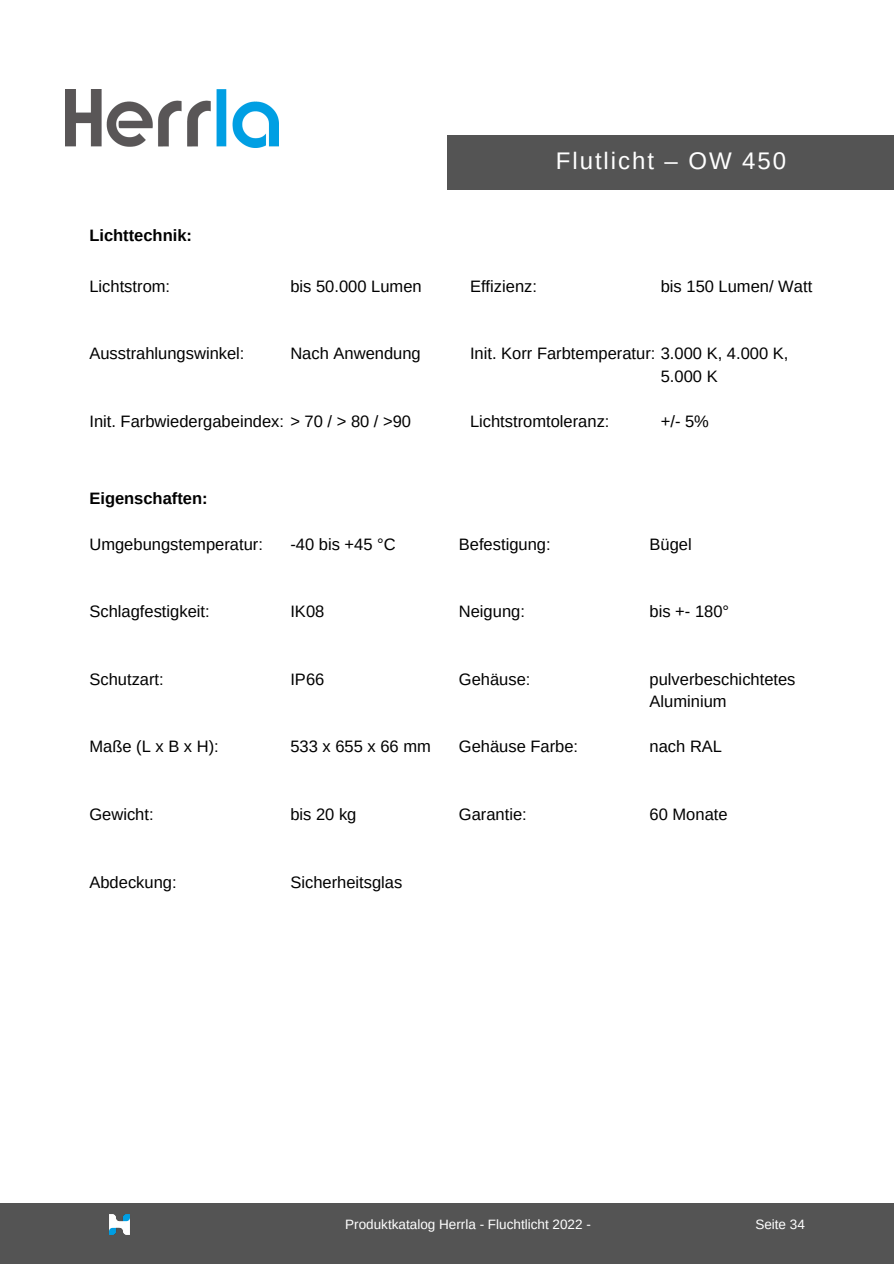
<style>
.page{position:relative;width:894px;height:1264px;background:#fff}
.page>*{position:absolute;margin:0;border:0;box-sizing:border-box;transform-origin:0 0}
.t1{font:24px "Arimo";letter-spacing:.08em;color:#fff}
.t2{font:16.5px "Arimo";color:#000}
.t3{font:700 16.5px "Arimo";color:#000}
.t4{font:13.5px "Arimo";color:#fff}
</style>
<div class="page">
<div style="left:447px;top:135px;width:446px;height:54px;background:#545454"></div>
<img style="left:65px;top:89px;width:213px;height:59px">
<div style="left:0;top:1203px;width:893px;height:60px;background:#545454"></div>
<img style="left:109px;top:1214px;width:21px;height:21px">
<p class="t1" style="left:555px;top:147px;width:232px">Flutlicht – OW 450</p>
<p class="t3" style="left:89px;top:226px;width:104px">Lichttechnik:</p>
<p class="t2" style="left:89px;top:277px;width:82px">Lichtstrom:</p>
<p class="t2" style="left:290px;top:277px;width:133px">bis 50.000 Lumen</p>
<p class="t2" style="left:470px;top:277px;width:68px">Effizienz:</p>
<p class="t2" style="left:660px;top:277px;width:153px">bis 150 Lumen/ Watt</p>
<p class="t2" style="left:89px;top:344px;width:157px">Ausstrahlungswinkel:</p>
<p class="t2" style="left:290px;top:344px;width:132px">Nach Anwendung</p>
<p class="t2" style="left:470px;top:344px;width:320px">Init. Korr Farbtemperatur: 3.000 K, 4.000 K,</p>
<p class="t2" style="left:89px;top:412px;width:323px">Init. Farbwiedergabeindex: &gt; 70 / &gt; 80 / &gt;90</p>
<p class="t2" style="left:470px;top:412px;width:141px">Lichtstromtoleranz:</p>
<p class="t2" style="left:660px;top:367px;width:58px">5.000 K</p>
<p class="t2" style="left:660px;top:412px;width:50px">+/- 5%</p>
<p class="t3" style="left:89px;top:489px;width:120px">Eigenschaften:</p>
<p class="t2" style="left:89px;top:535px;width:175px">Umgebungstemperatur:</p>
<p class="t2" style="left:290px;top:535px;width:107px">-40 bis +45 °C</p>
<p class="t2" style="left:458px;top:535px;width:93px">Befestigung:</p>
<p class="t2" style="left:649px;top:535px;width:44px">Bügel</p>
<p class="t2" style="left:89px;top:602px;width:122px">Schlagfestigkeit:</p>
<p class="t2" style="left:290px;top:602px;width:35px">IK08</p>
<p class="t2" style="left:458px;top:602px;width:68px">Neigung:</p>
<p class="t2" style="left:649px;top:602px;width:81px">bis +- 180°</p>
<p class="t2" style="left:89px;top:670px;width:76px">Schutzart:</p>
<p class="t2" style="left:89px;top:737px;width:131px">Maße (L x B x H):</p>
<p class="t2" style="left:290px;top:670px;width:35px">IP66</p>
<p class="t2" style="left:290px;top:737px;width:142px">533 x 655 x 66 mm</p>
<p class="t2" style="left:458px;top:670px;width:73px">Gehäuse:</p>
<p class="t2" style="left:458px;top:737px;width:121px">Gehäuse Farbe:</p>
<p class="t2" style="left:649px;top:670px;width:147px">pulverbeschichtetes</p>
<p class="t2" style="left:649px;top:692px;width:79px">Aluminium</p>
<p class="t2" style="left:649px;top:737px;width:74px">nach RAL</p>
<p class="t2" style="left:89px;top:805px;width:66px">Gewicht:</p>
<p class="t2" style="left:290px;top:805px;width:68px">bis 20 kg</p>
<p class="t2" style="left:458px;top:805px;width:69px">Garantie:</p>
<p class="t2" style="left:649px;top:805px;width:79px">60 Monate</p>
<p class="t2" style="left:89px;top:872px;width:89px">Abdeckung:</p>
<p class="t2" style="left:290px;top:872px;width:113px">Sicherheitsglas</p>
<p class="t4" style="left:345px;top:1216px;width:247px">Produktkatalog Herrla - Fluchtlicht 2022 -</p>
<p class="t4" style="left:755px;top:1216px;width:51px">Seite 34</p>
</div>
